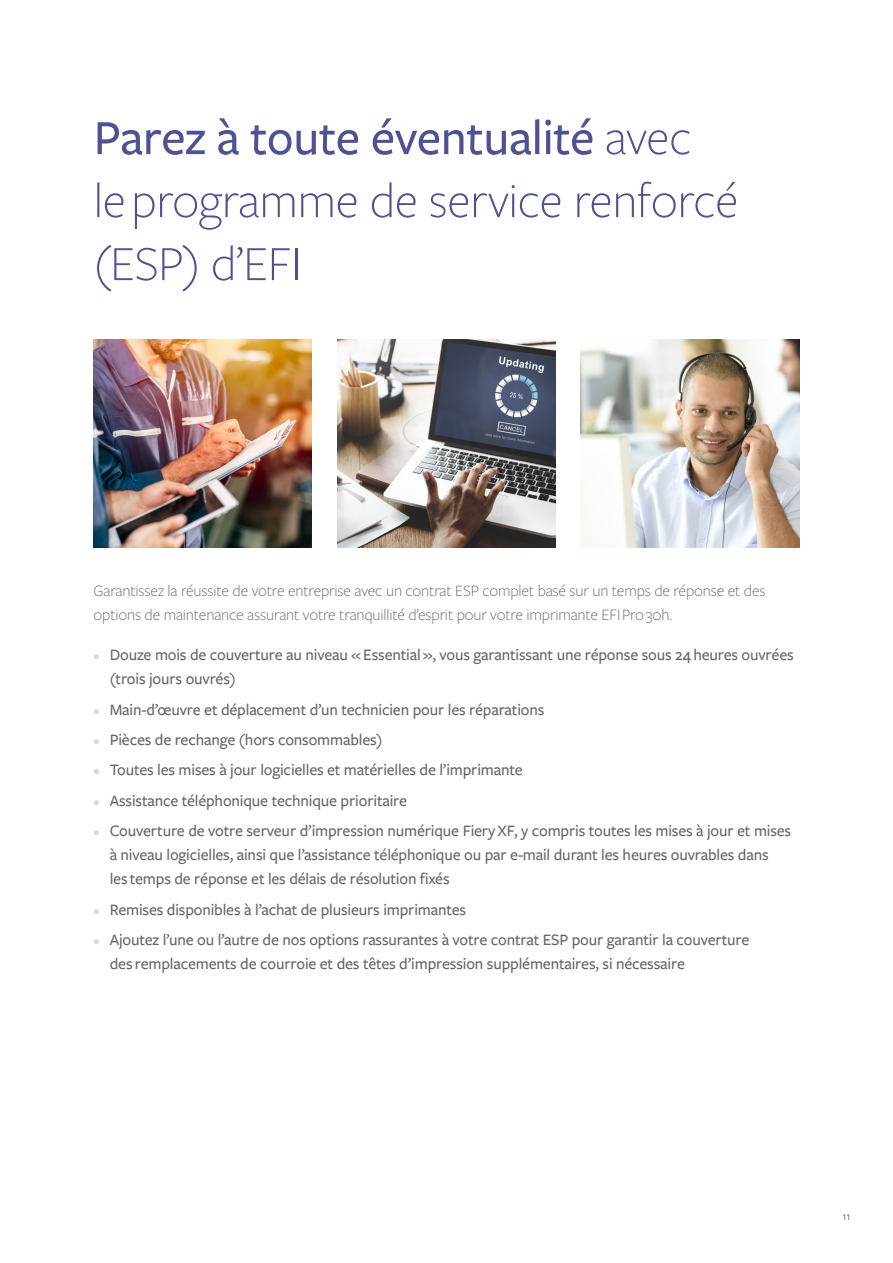
<style>
.page{position:relative;width:893px;height:1263px;background:#fff}
.page>*{position:absolute;margin:0;border:0;box-sizing:border-box;transform-origin:0 0}
.H1_34pt_7670_Purple{font:300 51px/63px "Freight Sans Pro";letter-spacing:-.01em;color:#4e5294}
.Bullet_Text_11pt_75{font:500 16.5px/24px "Freight Sans Pro";letter-spacing:-.01em;color:#636466}
.Body_11pt_75__Black{font:300 16.5px/24px "Freight Sans Pro";letter-spacing:-.01em;color:#636466}
.t1{font:12px "Freight Sans Pro";color:#636466}
.s1{font-weight:500}
.s2{font-weight:400;font-size:13.5px;color:#dcd8d7}
</style>
<div class="page">
<hr style="left:0;top:777px;width:1px;height:486px;background:#dcd8d7">
<img style="left:0;top:803px;width:1px;height:460px">
<img style="left:94px;top:340px;width:218px;height:207px">
<img style="left:337px;top:340px;width:219px;height:207px">
<img style="left:581px;top:340px;width:218px;height:207px">
<p class="H1_34pt_7670_Purple" style="left:94px;top:104px;width:646px"><span class="s1">Parez à toute éventualité</span> avec<br>le programme de service renforcé (ESP) d’EFI</p>
<p class="Body_11pt_75__Black" style="left:94px;top:578px;width:673px">Garantissez la réussite de votre entreprise avec un contrat ESP complet basé sur un temps de réponse et des options de maintenance assurant votre tranquillité d’esprit pour votre imprimante EFI Pro 30h.</p>
<p class="Bullet_Text_11pt_75" style="left:110px;top:642px;width:685px;text-indent:-16px"><span class="s2">•</span> Douze mois de couverture au niveau « Essential », vous garantissant une réponse sous 24 heures ouvrées (trois jours ouvrés)</p>
<p class="Bullet_Text_11pt_75" style="left:94px;top:696px;width:452px"><span class="s2">•</span> Main-d’œuvre et déplacement d’un technicien pour les réparations</p>
<p class="Bullet_Text_11pt_75" style="left:94px;top:727px;width:290px"><span class="s2">•</span> Pièces de rechange (hors consommables)</p>
<p class="Bullet_Text_11pt_75" style="left:94px;top:757px;width:431px"><span class="s2">•</span> Toutes les mises à jour logicielles et matérielles de l’imprimante</p>
<p class="Bullet_Text_11pt_75" style="left:94px;top:788px;width:315px"><span class="s2">•</span> Assistance téléphonique technique prioritaire</p>
<p class="Bullet_Text_11pt_75" style="left:110px;top:818px;width:683px;text-indent:-16px"><span class="s2">•</span> Couverture de votre serveur d’impression numérique Fiery XF, y compris toutes les mises à jour et mises à niveau logicielles, ainsi que l’assistance téléphonique ou par e-mail durant les heures ouvrables dans<br>les temps de réponse et les délais de résolution fixés</p>
<p class="Bullet_Text_11pt_75" style="left:94px;top:897px;width:374px"><span class="s2">•</span> Remises disponibles à l’achat de plusieurs imprimantes</p>
<p class="Bullet_Text_11pt_75" style="left:110px;top:927px;width:641px;text-indent:-16px"><span class="s2">•</span> Ajoutez l’une ou l’autre de nos options rassurantes à votre contrat ESP pour garantir la couverture des remplacements de courroie et des têtes d’impression supplémentaires, si nécessaire</p>
<p class="t1" style="left:843px;top:1208px;width:9px">11</p>
</div>
